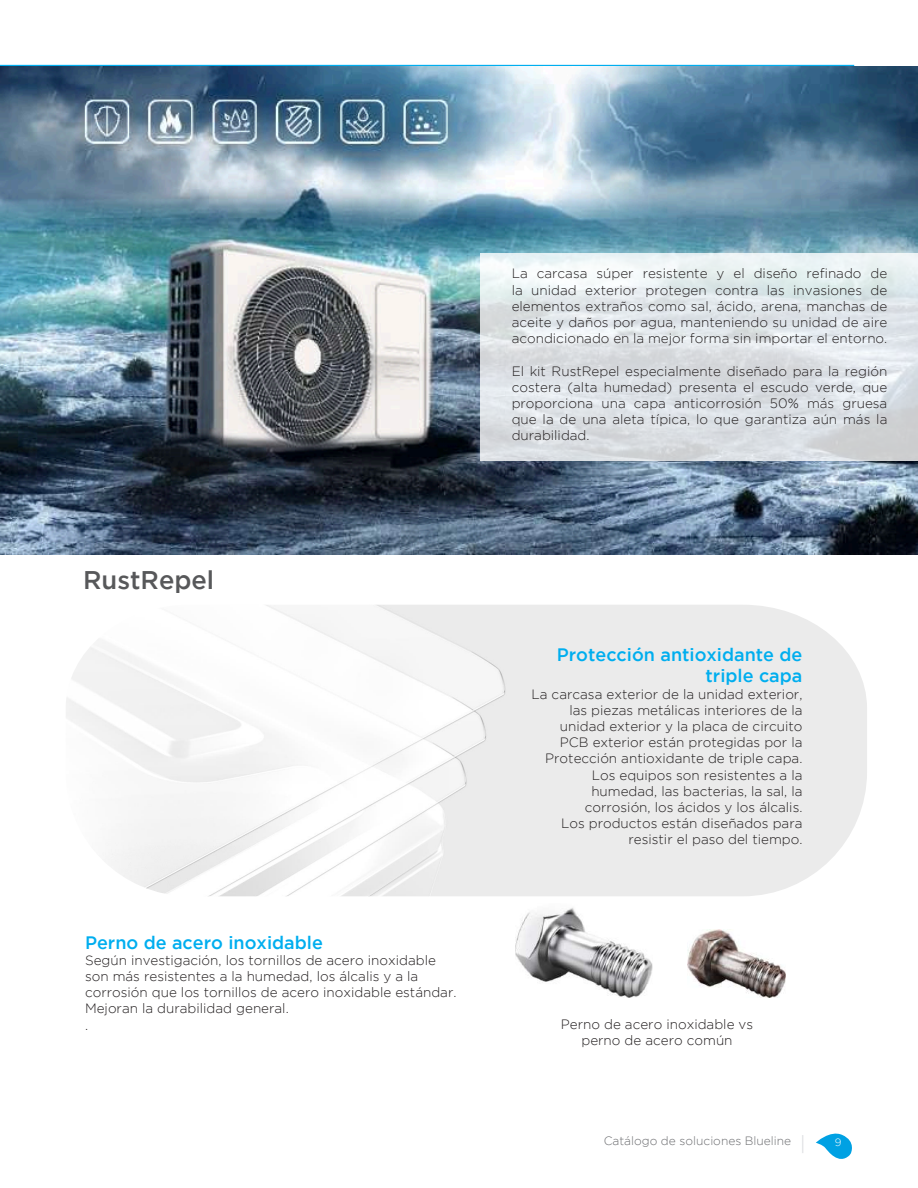
<style>
.page{position:relative;width:918px;height:1188px;background:#fff}
.page>*{position:absolute;margin:0;border:0;box-sizing:border-box;transform-origin:0 0}
.t1{font:500 25.5px "Gotham";color:#57585a}
.t2{font:500 18px/21.6px "Gotham";color:#00aeef;text-align:right}
.t3{font:300 13.5px/16.2px "Gotham";color:#231f20;text-align:justify}
.t4{font:300 12px "Gotham";color:#6c6d70}
.t5{font:300 10.5px "Gotham";color:#fff}
</style>
<div class="page">
<svg style="left:816px;top:1133px;width:36px;height:26px"></svg>
<svg style="left:802px;top:1135px;width:1px;height:18px"></svg>
<hr style="left:0;top:65px;width:854px;height:1px;background:#00aeef">
<img style="left:0;top:66px;width:918px;height:489px">
<svg style="left:480px;top:253px;width:438px;height:208px;background:#dfe4e7"></svg>
<img style="left:66px;top:605px;width:801px;height:291px">
<div style="left:557px;top:627px;width:253px;height:64px;background:#ebebeb"></div>
<img style="left:515px;top:907px;width:137px;height:90px">
<img style="left:688px;top:930px;width:98px;height:67px">
<h1 class="t1" style="left:83px;top:566px;width:133px">RustRepel</h1>
<h2 class="t2" style="left:85px;top:931px;width:239px">Perno de acero inoxidable</h2>
<p class="t3" style="left:85px;top:952px;width:373px;text-align:left">Según investigación, los tornillos de acero inoxidable son más resistentes a la humedad, los álcalis y a la corrosión que los tornillos de acero inoxidable estándar.<br>Mejoran la durabilidad general.<br>.</p>
<p class="t3" style="left:512px;top:265px;width:377px">La carcasa súper resistente y el diseño refinado de la unidad exterior protegen contra las invasiones de elementos extraños como sal, ácido, arena, manchas de aceite y daños por agua, manteniendo su unidad de aire acondicionado en la mejor forma sin importar el entorno.</p>
<p class="t3" style="left:512px;top:363px;width:377px">El kit RustRepel especialmente diseñado para la región costera (alta humedad) presenta el escudo verde, que proporciona una capa anticorrosión 50% más gruesa que la de una aleta típica, lo que garantiza aún más la durabilidad.</p>
<h2 class="t2" style="left:557px;top:643px;width:247px">Protección antioxidante de triple capa</h2>
<p class="t3" style="left:532px;top:686px;width:272px;text-align:right">La carcasa exterior de la unidad exterior, las piezas metálicas interiores de la unidad exterior y la placa de circuito PCB exterior están protegidas por la Protección antioxidante de triple capa.<br>Los equipos son resistentes a la humedad, las bacterias, la sal, la corrosión, los ácidos y los álcalis.<br>Los productos están diseñados para resistir el paso del tiempo.</p>
<p class="t3" style="left:561px;top:1016px;width:194px;text-align:center">Perno de acero inoxidable vs perno de acero común</p>
<p class="t4" style="left:604px;top:1134px;width:189px">Catálogo de soluciones Blueline</p>
<p class="t5" style="left:835px;top:1137px;width:8px">9</p>
</div>
